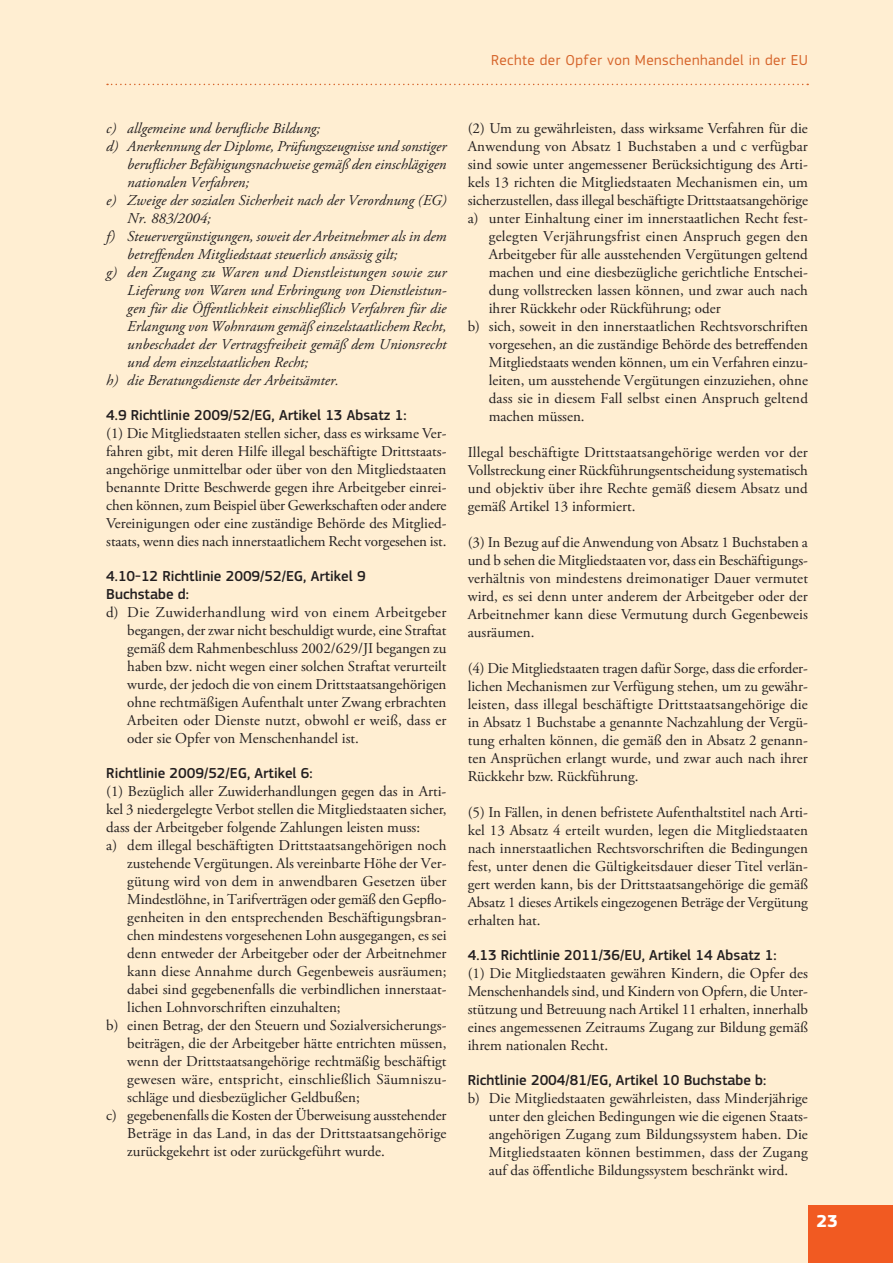
<style>
.page{position:relative;width:893px;height:1263px;background:#ffeed2}
.page>*{position:absolute;margin:0;border:0;box-sizing:border-box;transform-origin:0 0}
.t1{font:700 18px "EC Square Sans Pro";color:#fff}
.t2{font:15px/18px "Adobe Garamond Pro";color:#231f20;text-align:justify}
.t3{font:italic 15px "Adobe Garamond Pro";color:#231f20}
.t4{font:500 15px/18px "EC Square Sans Pro";color:#231f20}
.t5{font:15px "Adobe Garamond Pro";letter-spacing:.02em;color:#231f20}
.t6{font:15px "EC Square Sans Pro";letter-spacing:.03em;color:#d6642a}
</style>
<div class="page">
<div style="left:808px;top:1205px;width:85px;height:58px;background:#f15a22"></div>
<svg style="left:107px;top:84px;width:701px;height:1px"></svg>
<p class="t6" style="left:491px;top:54px;width:318px">Rechte der Opfer von Menschenhandel in der EU</p>
<p class="t3" style="left:106px;top:122px;width:216px">c) allgemeine und berufliche Bildung;</p>
<p class="t3" style="left:106px;top:140px;width:342px">d) Anerkennung der Diplome, Prüfungszeugnisse und sonstiger</p>
<p class="t3" style="left:127px;top:158px;width:321px">beruflicher Befähigungsnachweise gemäß den einschlägigen</p>
<p class="t3" style="left:127px;top:176px;width:123px">nationalen Verfahren;</p>
<p class="t3" style="left:106px;top:194px;width:342px">e) Zweige der sozialen Sicherheit nach der Verordnung (EG)</p>
<p class="t3" style="left:127px;top:212px;width:85px">Nr. 883/2004;</p>
<p class="t3" style="left:106px;top:230px;width:342px">f) Steuervergünstigungen, soweit der Arbeitnehmer als in dem</p>
<p class="t3" style="left:127px;top:248px;width:272px">betreffenden Mitgliedstaat steuerlich ansässig gilt;</p>
<p class="t3" style="left:106px;top:266px;width:342px">g) den Zugang zu Waren und Dienstleistungen sowie zur</p>
<p class="t3" style="left:127px;top:284px;width:321px">Lieferung von Waren und Erbringung von Dienstleistun-</p>
<p class="t3" style="left:127px;top:302px;width:321px">gen für die Öffentlichkeit einschließlich Verfahren für die</p>
<p class="t3" style="left:127px;top:320px;width:321px">Erlangung von Wohnraum gemäß einzelstaatlichem Recht,</p>
<p class="t3" style="left:127px;top:338px;width:321px">unbeschadet der Vertragsfreiheit gemäß dem Unionsrecht</p>
<p class="t3" style="left:127px;top:356px;width:182px">und dem einzelstaatlichen Recht;</p>
<p class="t3" style="left:106px;top:374px;width:234px">h) die Beratungsdienste der Arbeitsämter.</p>
<p class="t4" style="left:106px;top:408px;width:302px">4.9 Richtlinie 2009/52/EG, Artikel 13 Absatz 1:</p>
<p class="t2" style="left:106px;top:425px;width:342px">(1) Die Mitgliedstaaten stellen sicher, dass es wirksame Ver&shy;fahren gibt, mit deren Hilfe illegal beschäftigte Drittstaats&shy;angehörige unmittelbar oder über von den Mitgliedstaaten benannte Dritte Beschwerde gegen ihre Arbeitgeber einrei&shy;chen können, zum Beispiel über Gewerkschaften oder andere Vereinigungen oder eine zuständige Behörde des Mitglied&shy;staats, wenn dies nach innerstaatlichem Recht vorgesehen ist.</p>
<p class="t4" style="left:106px;top:569px;width:261px">4.10-12 Richtlinie 2009/52/EG, Artikel 9<br>Buchstabe d:</p>
<p class="t2" style="left:127px;top:604px;width:321px;text-indent:-21px">d) Die Zuwiderhandlung wird von einem Arbeitgeber begangen, der zwar nicht beschuldigt wurde, eine Straftat gemäß dem Rahmenbeschluss 2002/629/JI begangen zu haben bzw. nicht wegen einer solchen Straftat verurteilt wurde, der jedoch die von einem Drittstaatsangehörigen ohne rechtmäßigen Aufenthalt unter Zwang erbrachten Arbeiten oder Dienste nutzt, obwohl er weiß, dass er oder sie Opfer von Menschenhandel ist.</p>
<p class="t4" style="left:106px;top:766px;width:208px">Richtlinie 2009/52/EG, Artikel 6:</p>
<p class="t2" style="left:106px;top:784px;width:342px">(1) Bezüglich aller Zuwiderhandlungen gegen das in Arti-</p>
<p class="t2" style="left:106px;top:802px;width:342px">kel 3 niedergelegte Verbot stellen die Mitgliedstaaten sicher,</p>
<p class="t2" style="left:106px;top:820px;width:315px">dass der Arbeitgeber folgende Zahlungen leisten muss:</p>
<p class="t2" style="left:106px;top:838px;width:342px">a) dem illegal beschäftigten Drittstaatsangehörigen noch</p>
<p class="t2" style="left:127px;top:856px;width:321px">zustehende Vergütungen. Als vereinbarte Höhe der Ver-</p>
<p class="t2" style="left:127px;top:874px;width:321px">gütung wird von dem in anwendbaren Gesetzen über</p>
<p class="t2" style="left:127px;top:892px;width:321px">Mindestlöhne, in Tarifverträgen oder gemäß den Gepflo-</p>
<p class="t2" style="left:127px;top:910px;width:321px">genheiten in den entsprechenden Beschäftigungsbran-</p>
<p class="t2" style="left:127px;top:928px;width:321px">chen mindestens vorgesehenen Lohn ausgegangen, es sei</p>
<p class="t2" style="left:127px;top:946px;width:321px">denn entweder der Arbeitgeber oder der Arbeitnehmer</p>
<p class="t2" style="left:127px;top:964px;width:321px">kann diese Annahme durch Gegenbeweis ausräumen;</p>
<p class="t2" style="left:127px;top:982px;width:321px">dabei sind gegebenenfalls die verbindlichen innerstaat-</p>
<p class="t2" style="left:127px;top:1000px;width:215px">lichen Lohnvorschriften einzuhalten;</p>
<p class="t2" style="left:106px;top:1018px;width:342px">b) einen Betrag, der den Steuern und Sozialversicherungs-</p>
<p class="t2" style="left:127px;top:1036px;width:321px">beiträgen, die der Arbeitgeber hätte entrichten müssen,</p>
<p class="t2" style="left:127px;top:1054px;width:321px">wenn der Drittstaatsangehörige rechtmäßig beschäftigt</p>
<p class="t5" style="left:127px;top:1073px;width:321px">gewesen wäre, entspricht, einschließlich Säumniszu-</p>
<p class="t2" style="left:127px;top:1090px;width:234px">schläge und diesbezüglicher Geldbußen;</p>
<p class="t2" style="left:106px;top:1108px;width:342px">c) gegebenenfalls die Kosten der Überweisung ausstehender</p>
<p class="t2" style="left:127px;top:1126px;width:321px">Beträge in das Land, in das der Drittstaatsangehörige</p>
<p class="t2" style="left:127px;top:1144px;width:259px">zurückgekehrt ist oder zurückgeführt wurde.</p>
<p class="t2" style="left:468px;top:120px;width:342px">(2) Um zu gewährleisten, dass wirksame Verfahren für die</p>
<p class="t2" style="left:468px;top:138px;width:342px">Anwendung von Absatz 1 Buchstaben a und c verfügbar</p>
<p class="t2" style="left:468px;top:156px;width:342px">sind sowie unter angemessener Berücksichtigung des Arti-</p>
<p class="t2" style="left:468px;top:174px;width:342px">kels 13 richten die Mitgliedstaaten Mechanismen ein, um</p>
<p class="t2" style="left:468px;top:192px;width:342px">sicherzustellen, dass illegal beschäftigte Drittstaatsangehörige</p>
<p class="t2" style="left:468px;top:210px;width:342px">a) unter Einhaltung einer im innerstaatlichen Recht fest-</p>
<p class="t2" style="left:489px;top:228px;width:321px">gelegten Verjährungsfrist einen Anspruch gegen den</p>
<p class="t2" style="left:489px;top:246px;width:321px">Arbeitgeber für alle ausstehenden Vergütungen geltend</p>
<p class="t2" style="left:489px;top:264px;width:321px">machen und eine diesbezügliche gerichtliche Entschei-</p>
<p class="t2" style="left:489px;top:282px;width:321px">dung vollstrecken lassen können, und zwar auch nach</p>
<p class="t2" style="left:489px;top:300px;width:233px">ihrer Rückkehr oder Rückführung; oder</p>
<p class="t2" style="left:468px;top:318px;width:342px">b) sich, soweit in den innerstaatlichen Rechtsvorschriften</p>
<p class="t2" style="left:489px;top:336px;width:321px">vorgesehen, an die zuständige Behörde des betreffenden</p>
<p class="t2" style="left:489px;top:354px;width:321px">Mitgliedstaats wenden können, um ein Verfahren einzu-</p>
<p class="t2" style="left:489px;top:372px;width:321px">leiten, um ausstehende Vergütungen einzuziehen, ohne</p>
<p class="t2" style="left:489px;top:390px;width:321px">dass sie in diesem Fall selbst einen Anspruch geltend</p>
<p class="t2" style="left:489px;top:408px;width:97px">machen müssen.</p>
<p class="t2" style="left:468px;top:444px;width:342px">Illegal beschäftigte Drittstaatsangehörige werden vor der Vollstreckung einer Rückführungsentscheidung systematisch und objektiv über ihre Rechte gemäß diesem Absatz und gemäß Artikel 13 informiert.</p>
<p class="t2" style="left:468px;top:534px;width:342px">(3) In Bezug auf die Anwendung von Absatz 1 Buchstaben a und b sehen die Mitgliedstaaten vor, dass ein Beschäftigungs&shy;verhältnis von mindestens dreimonatiger Dauer vermutet wird, es sei denn unter anderem der Arbeitgeber oder der Arbeitnehmer kann diese Vermutung durch Gegenbeweis ausräumen.</p>
<p class="t2" style="left:468px;top:660px;width:342px">(4) Die Mitgliedstaaten tragen dafür Sorge, dass die erforder&shy;lichen Mechanismen zur Verfügung stehen, um zu gewähr&shy;leisten, dass illegal beschäftigte Drittstaatsangehörige die in Absatz 1 Buchstabe a genannte Nachzahlung der Vergü&shy;tung erhalten können, die gemäß den in Absatz 2 genann&shy;ten Ansprüchen erlangt wurde, und zwar auch nach ihrer Rückkehr bzw. Rückführung.</p>
<p class="t2" style="left:468px;top:804px;width:342px">(5) In Fällen, in denen befristete Aufenthaltstitel nach Arti&shy;kel 13 Absatz 4 erteilt wurden, legen die Mitgliedstaaten nach innerstaatlichen Rechtsvorschriften die Bedingungen fest, unter denen die Gültigkeitsdauer dieser Titel verlän&shy;gert werden kann, bis der Drittstaatsangehörige die gemäß Absatz 1 dieses Artikels eingezogenen Beträge der Vergütung erhalten hat.</p>
<p class="t4" style="left:468px;top:948px;width:310px">4.13 Richtlinie 2011/36/EU, Artikel 14 Absatz 1:</p>
<p class="t2" style="left:468px;top:965px;width:342px">(1) Die Mitgliedstaaten gewähren Kindern, die Opfer des Menschenhandels sind, und Kindern von Opfern, die Unter&shy;stützung und Betreuung nach Artikel 11 erhalten, innerhalb eines angemessenen Zeitraums Zugang zur Bildung gemäß ihrem nationalen Recht.</p>
<p class="t4" style="left:468px;top:1073px;width:300px">Richtlinie 2004/81/EG, Artikel 10 Buchstabe b:</p>
<p class="t2" style="left:489px;top:1090px;width:321px;text-indent:-21px">b) Die Mitgliedstaaten gewährleisten, dass Minderjährige unter den gleichen Bedingungen wie die eigenen Staats&shy;angehörigen Zugang zum Bildungssystem haben. Die Mitgliedstaaten können bestimmen, dass der Zugang auf das öffentliche Bildungssystem beschränkt wird.</p>
<p class="t1" style="left:816px;top:1215px;width:23px">23</p>
</div>
